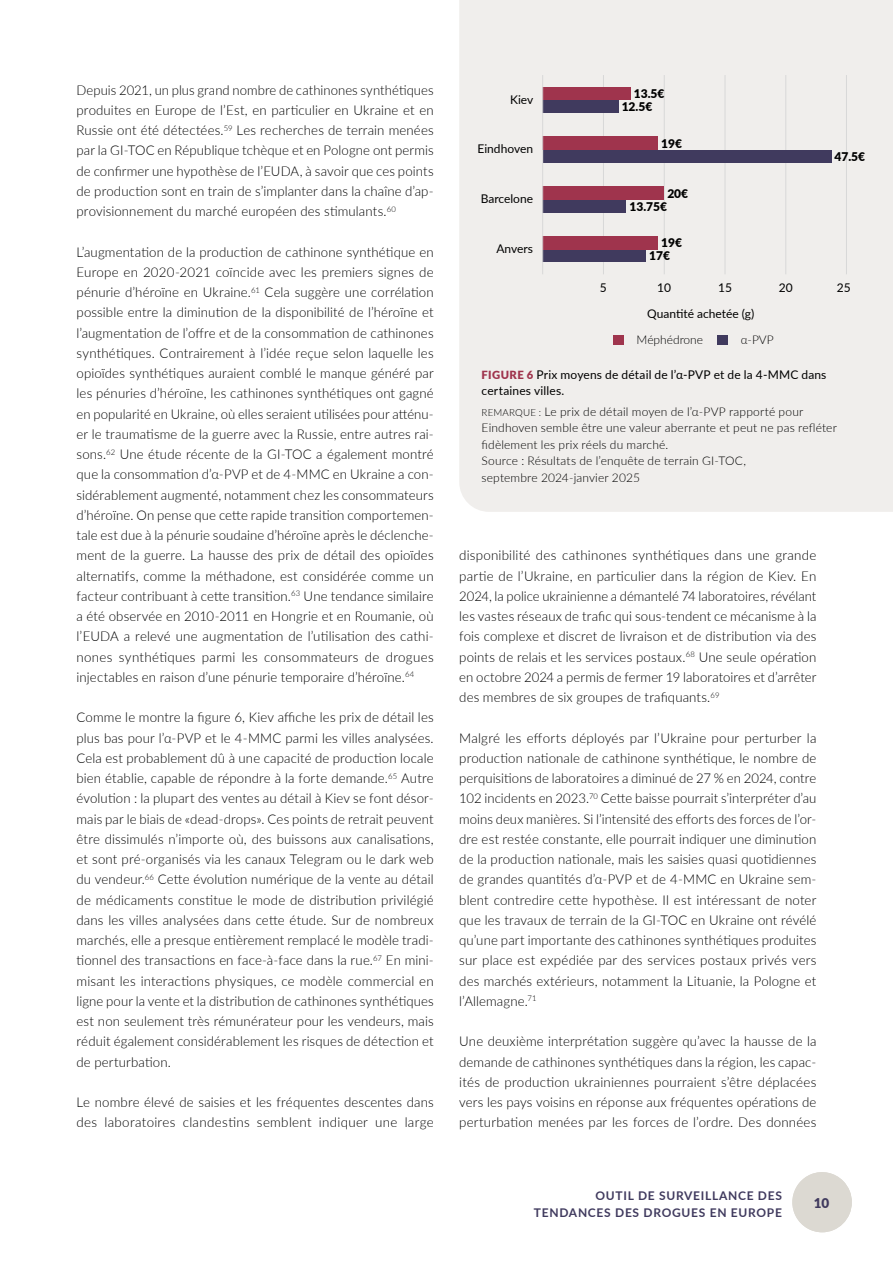
<style>
.page{position:relative;width:893px;height:1263px;background:#fff}
.page>*{position:absolute;margin:0;border:0;box-sizing:border-box;transform-origin:0 0}
.t1{font:300 13.5px/20.2px "Lato";letter-spacing:.01em;color:#000;text-align:justify}
.t2{font:900 13.5px "Lato";color:#403a5e}
.t3{font:300 12px/16.5px "Lato";letter-spacing:.015em;color:#000}
.t4{font:12px/16.5px "Lato";color:#000}
.t5{font:700 12px/16.5px "Lato";letter-spacing:.06em;color:#403a5e;text-align:right}
.t6{font:900 12px "Lato";color:#000}
.s1{font-weight:900;font-size:11.25px;color:#9f344d}
.s2{font-size:9.75px}
</style>
<div class="page">
<div style="left:459px;top:0;width:434px;height:512px;background:#f0eeec"></div>
<svg style="left:792px;top:1172px;width:60px;height:60px"></svg>
<div style="left:614px;top:335px;width:10px;height:10px;background:#9f344d"></div>
<div style="left:717px;top:335px;width:11px;height:10px;background:#403a5e"></div>
<hr style="left:603px;top:75px;width:1px;height:199px;background:#d8d8d8">
<hr style="left:664px;top:75px;width:1px;height:199px;background:#d8d8d8">
<hr style="left:725px;top:75px;width:1px;height:199px;background:#d8d8d8">
<hr style="left:785px;top:75px;width:1px;height:199px;background:#d8d8d8">
<hr style="left:846px;top:75px;width:1px;height:199px;background:#d8d8d8">
<div style="left:543px;top:249px;width:103px;height:13px;background:#403a5e"></div>
<div style="left:543px;top:200px;width:83px;height:13px;background:#403a5e"></div>
<div style="left:543px;top:150px;width:288px;height:13px;background:#403a5e"></div>
<div style="left:543px;top:100px;width:76px;height:13px;background:#403a5e"></div>
<div style="left:543px;top:236px;width:115px;height:13px;background:#9f344d"></div>
<div style="left:543px;top:186px;width:121px;height:14px;background:#9f344d"></div>
<div style="left:543px;top:137px;width:115px;height:13px;background:#9f344d"></div>
<div style="left:543px;top:87px;width:88px;height:13px;background:#9f344d"></div>
<hr style="left:542px;top:75px;width:1px;height:199px;background:#d8d8d8">
<p class="t1" style="left:77px;top:79px;width:359px">Depuis 2021, un plus grand nombre de cathinones synthétiques produites en Europe de l’Est, en particulier en Ukraine et en Russie ont été détectées.<sup>59</sup> Les recherches de terrain menées par la GI-TOC en République tchèque et en Pologne ont permis de confirmer une hypothèse de l’EUDA, à savoir que ces points de production sont en train de s’implanter dans la chaîne d’ap&shy;provisionnement du marché européen des stimulants.<sup>60</sup></p>
<p class="t1" style="left:77px;top:241px;width:359px">L’augmentation de la production de cathinone synthétique en Europe en 2020-2021 coïncide avec les premiers signes de pénurie d’héroïne en Ukraine.<sup>61</sup> Cela suggère une corrélation possible entre la diminution de la disponibilité de l’héroïne et l’augmentation de l’offre et de la consommation de cathinones synthétiques. Contrairement à l’idée reçue selon laquelle les opioïdes synthétiques auraient comblé le manque généré par les pénuries d’héroïne, les cathinones synthétiques ont gagné en popularité en Ukraine, où elles seraient utilisées pour atténu&shy;er le traumatisme de la guerre avec la Russie, entre autres rai&shy;sons.<sup>62</sup> Une étude récente de la GI-TOC a également montré que la consommation d’α-PVP et de 4-MMC en Ukraine a con&shy;sidérablement augmenté, notamment chez les consommateurs d’héroïne. On pense que cette rapide transition comportemen&shy;tale est due à la pénurie soudaine d’héroïne après le déclenche&shy;ment de la guerre. La hausse des prix de détail des opioïdes alternatifs, comme la méthadone, est considérée comme un facteur contribuant à cette transition.<sup>63</sup> Une tendance similaire a été observée en 2010-2011 en Hongrie et en Roumanie, où l’EUDA a relevé une augmentation de l’utilisation des cathi&shy;nones synthétiques parmi les consommateurs de drogues injectables en raison d’une pénurie temporaire d’héroïne.<sup>64</sup></p>
<p class="t1" style="left:77px;top:707px;width:359px;text-align:left">Comme le montre la figure 6, Kiev affiche les prix de détail les plus bas pour l’α-PVP et le 4-MMC parmi les villes analysées.<br>Cela est probablement dû à une capacité de production locale bien établie, capable de répondre à la forte demande.<sup>65</sup> Autre évolution : la plupart des ventes au détail à Kiev se font désor&shy;mais par le biais de «dead-drops». Ces points de retrait peuvent être dissimulés n’importe où, des buissons aux canalisations, et sont pré-organisés via les canaux Telegram ou le dark web du vendeur.<sup>66</sup> Cette évolution numérique de la vente au détail de médicaments constitue le mode de distribution privilégié dans les villes analysées dans cette étude. Sur de nombreux marchés, elle a presque entièrement remplacé le modèle tradi&shy;tionnel des transactions en face-à-face dans la rue.<sup>67</sup> En mini&shy;misant les interactions physiques, ce modèle commercial en ligne pour la vente et la distribution de cathinones synthétiques est non seulement très rémunérateur pour les vendeurs, mais réduit également considérablement les risques de détection et de perturbation.</p>
<p class="t1" style="left:77px;top:1092px;width:359px">Le nombre élevé de saisies et les fréquentes descentes dans des laboratoires clandestins semblent indiquer une large</p>
<p class="t4" style="left:510px;top:91px;width:25px">Kiev</p>
<p class="t4" style="left:477px;top:140px;width:57px">Eindhoven</p>
<p class="t4" style="left:481px;top:190px;width:54px">Barcelone</p>
<p class="t4" style="left:496px;top:240px;width:38px">Anvers</p>
<p class="t6" style="left:634px;top:84px;width:32px">13.5€</p>
<p class="t6" style="left:622px;top:97px;width:32px">12.5€</p>
<p class="t6" style="left:661px;top:134px;width:22px">19€</p>
<p class="t6" style="left:667px;top:184px;width:22px">20€</p>
<p class="t6" style="left:629px;top:197px;width:39px">13.75€</p>
<p class="t6" style="left:661px;top:234px;width:22px">19€</p>
<p class="t6" style="left:649px;top:247px;width:22px">17€</p>
<p class="t6" style="left:834px;top:147px;width:32px">47.5€</p>
<p class="t4" style="left:600px;top:279px;width:8px">5</p>
<p class="t4" style="left:657px;top:279px;width:15px">10</p>
<p class="t4" style="left:718px;top:279px;width:15px">15</p>
<p class="t4" style="left:779px;top:279px;width:15px">20</p>
<p class="t4" style="left:837px;top:279px;width:15px">25</p>
<p class="t4" style="left:647px;top:304px;width:109px">Quantité achetée (g)</p>
<p class="t3" style="left:637px;top:331px;width:68px">Méphédrone</p>
<p class="t3" style="left:741px;top:331px;width:34px">α-PVP</p>
<p class="t4" style="left:482px;top:366px;width:346px"><span class="s1">FIGURE 6</span> Prix moyens de détail de l’α-PVP et de la 4-MMC dans certaines villes.</p>
<p class="t3" style="left:482px;top:403px;width:357px"><span class="s2">REMARQUE :</span> Le prix de détail moyen de l’α-PVP rapporté pour Eindhoven semble être une valeur aberrante et peut ne pas refléter fidèlement les prix réels du marché.<br>Source : Résultats de l’enquête de terrain GI-TOC,<br>septembre 2024-janvier 2025</p>
<p class="t1" style="left:459px;top:545px;width:359px">disponibilité des cathinones synthétiques dans une grande partie de l’Ukraine, en particulier dans la région de Kiev. En 2024, la police ukrainienne a démantelé 74 laboratoires, révélant les vastes réseaux de trafic qui sous-tendent ce mécanisme à la fois complexe et discret de livraison et de distribution via des points de relais et les services postaux.<sup>68</sup> Une seule opération en octobre 2024 a permis de fermer 19 laboratoires et d’arrêter des membres de six groupes de trafiquants.<sup>69</sup></p>
<p class="t1" style="left:459px;top:727px;width:359px">Malgré les efforts déployés par l’Ukraine pour perturber la production nationale de cathinone synthétique, le nombre de perquisitions de laboratoires a diminué de 27 % en 2024, contre 102 incidents en 2023.<sup>70</sup> Cette baisse pourrait s’interpréter d’au moins deux manières. Si l’intensité des efforts des forces de l’or&shy;dre est restée constante, elle pourrait indiquer une diminution de la production nationale, mais les saisies quasi quotidiennes de grandes quantités d’α-PVP et de 4-MMC en Ukraine sem&shy;blent contredire cette hypothèse. Il est intéressant de noter que les travaux de terrain de la GI-TOC en Ukraine ont révélé qu’une part importante des cathinones synthétiques produites sur place est expédiée par des services postaux privés vers des marchés extérieurs, notamment la Lituanie, la Pologne et l’Allemagne.<sup>71</sup></p>
<p class="t1" style="left:459px;top:1031px;width:359px">Une deuxième interprétation suggère qu’avec la hausse de la demande de cathinones synthétiques dans la région, les capac&shy;ités de production ukrainiennes pourraient s’être déplacées vers les pays voisins en réponse aux fréquentes opérations de perturbation menées par les forces de l’ordre. Des données</p>
<p class="t5" style="left:534px;top:1187px;width:250px">OUTIL DE SURVEILLANCE DES<br>TENDANCES DES DROGUES EN EUROPE</p>
<p class="t2" style="left:814px;top:1192px;width:17px">10</p>
</div>
